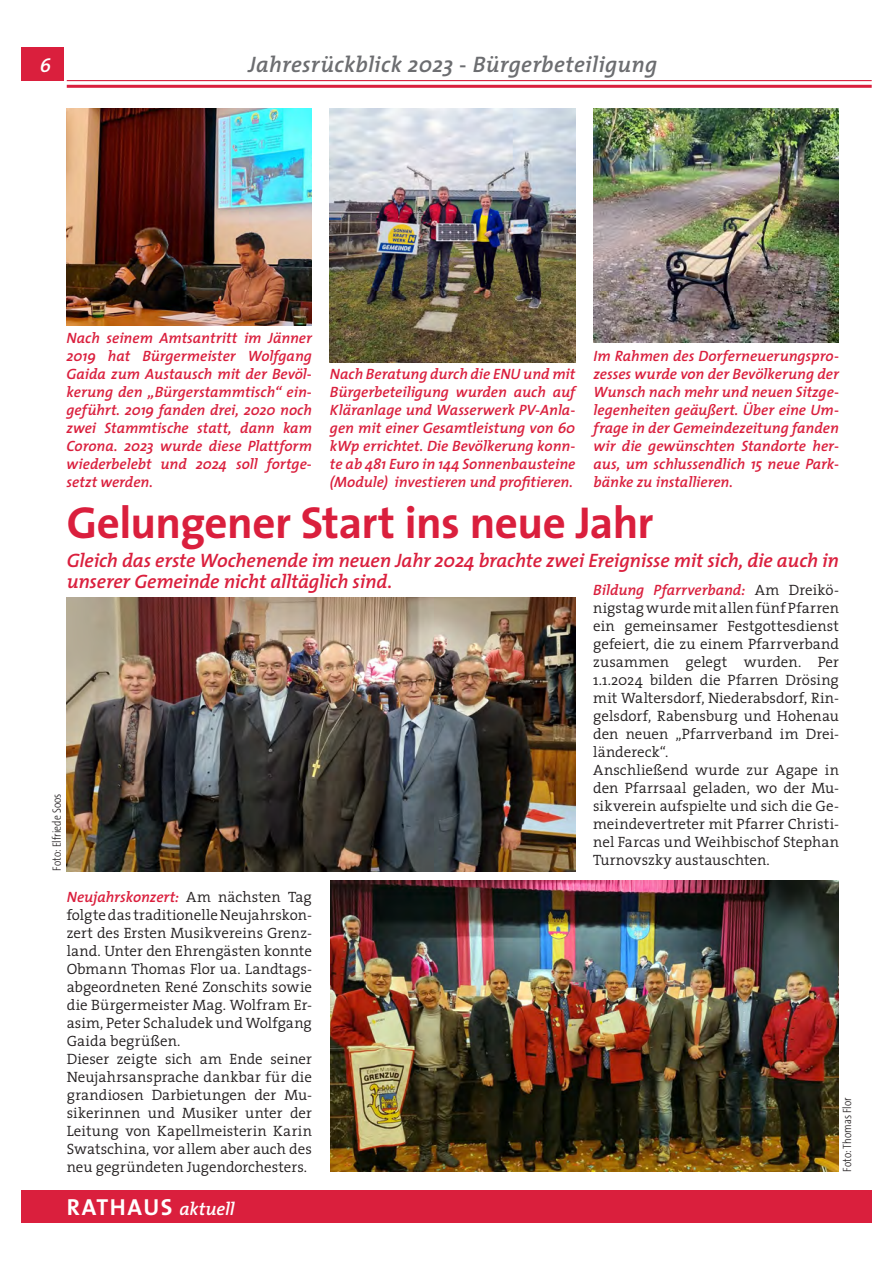
<style>
.page{position:relative;width:893px;height:1263px;background:#fff}
.page>*{position:absolute;margin:0;border:0;box-sizing:border-box;transform-origin:0 0}
.t1{font:45px "The Sans 7 Bold Plain";letter-spacing:-.015em;color:#da1f3d}
.t2{font:23.25px "The Sans 7 Bold Plain";letter-spacing:.07em;color:#fff}
.t3{font:italic 600 22.5px "The Mix 6";letter-spacing:.015em;color:#6c6d70}
.Zwischenüberschrift{font:italic 600 19.5px/21px "The Mix 6";letter-spacing:-.01em;color:#da1f3d}
.t4{font:italic 600 19.5px "The Mix 6";color:#fff}
.t5{font:300 15px/18px "The Serif 4";color:#231f20;text-align:justify}
.t6{font:italic 600 15px/18px "The Mix 6";color:#da1f3d;text-align:justify}
.t7{font:300 12px "The Sans Cd C3";letter-spacing:.005em;color:#231f20}
.s1{font-family:"The Mix 6";font-weight:600;font-style:italic;color:#da1f3d}
.s2{font-family:"The Mix 6";font-weight:600;font-style:italic;font-size:18.3px}
</style>
<div class="page">
<div style="left:21px;top:47px;width:43px;height:34px;background:#da1f3d"></div>
<hr style="left:67px;top:85px;width:805px;height:3px;background:#da1f3d">
<hr style="left:67px;top:80px;width:805px;height:1px;background:#da1f3d">
<div style="left:21px;top:1190px;width:851px;height:33px;background:#da1f3d"></div>
<img style="left:330px;top:108px;width:245px;height:254px">
<img style="left:67px;top:108px;width:245px;height:218px">
<img style="left:594px;top:108px;width:245px;height:235px">
<img style="left:67px;top:598px;width:508px;height:273px">
<img style="left:331px;top:881px;width:508px;height:291px">
<p class="t4" style="left:40px;top:49px;width:13px">6</p>
<p class="t3" style="left:248px;top:46px;width:410px">Jahresrückblick 2023 - Bürgerbeteiligung</p>
<p class="t6" style="left:67px;top:328px;width:247px">Nach seinem Amtsantritt im Jänner 2019 hat Bürgermeister Wolfgang Gaida zum Austausch mit der Bevöl&shy;kerung den „Bürgerstammtisch“ ein&shy;geführt. 2019 fanden drei, 2020 noch zwei Stammtische statt, dann kam Corona. 2023 wurde diese Plattform wiederbelebt und 2024 soll fortge&shy;setzt werden.</p>
<p class="t6" style="left:594px;top:346px;width:247px">Im Rahmen des Dorferneuerungspro&shy;zesses wurde von der Bevölkerung der Wunsch nach mehr und neuen Sitzge&shy;legenheiten geäußert. Über eine Um&shy;frage in der Gemeindezeitung fanden wir die gewünschten Standorte her&shy;aus, um schlussendlich 15 neue Park&shy;bänke zu installieren.</p>
<p class="t1" style="left:67px;top:485px;width:588px">Gelungener Start ins neue Jahr</p>
<p class="Zwischenüberschrift" style="left:67px;top:549px;width:774px">Gleich das erste Wochenende im neuen Jahr 2024 brachte zwei Ereignisse mit sich, die auch in unserer Gemeinde nicht alltäglich sind.</p>
<p class="t6" style="left:330px;top:364px;width:247px">Nach Beratung durch die ENU und mit Bürgerbeteiligung wurden auch auf Kläranlage und Wasserwerk PV-Anla&shy;gen mit einer Gesamtleistung von 60 kWp errichtet. Die Bevölkerung konn&shy;te ab 481 Euro in 144 Sonnenbausteine (Module) investieren und profitieren.</p>
<p class="t5" style="left:593px;top:580px;width:247px"><span class="s1">Bildung Pfarrverband:</span> Am Dreikö&shy;nigstag wurde mit allen fünf Pfarren ein gemeinsamer Festgottesdienst gefeiert, die zu einem Pfarrverband zusammen gelegt wurden. Per 1.1.2024 bilden die Pfarren Drösing mit Waltersdorf, Niederabsdorf, Rin&shy;gelsdorf, Rabensburg und Hohenau den neuen „Pfarrverband im Drei&shy;ländereck“.</p>
<p class="t5" style="left:593px;top:761px;width:247px">Anschließend wurde zur Agape in den Pfarrsaal geladen, wo der Mu&shy;sikverein aufspielte und sich die Ge&shy;meindevertreter mit Pfarrer Christi&shy;nel Farcas und Weihbischof Stephan Turnovszky austauschten.</p>
<p class="t7" style="left:51px;top:871px;width:79px;rotate:-90deg">Foto: Elfriede Soos</p>
<p class="t5" style="left:67px;top:887px;width:247px"><span class="s1">Neujahrskonzert:</span> Am nächsten Tag folgte das traditionelle Neujahrskon&shy;zert des Ersten Musikvereins Grenz&shy;land. Unter den Ehrengästen konnte Obmann Thomas Flor ua. Landtags&shy;abgeordneten René Zonschits sowie die Bürgermeister Mag. Wolfram Er&shy;asim, Peter Schaludek und Wolfgang Gaida begrüßen.</p>
<p class="t5" style="left:67px;top:1049px;width:247px">Dieser zeigte sich am Ende seiner Neujahrsansprache dankbar für die grandiosen Darbietungen der Mu&shy;sikerinnen und Musiker unter der Leitung von Kapellmeisterin Karin Swatschina, vor allem aber auch des neu gegründeten Jugendorchesters.</p>
<p class="t2" style="left:67px;top:1187px;width:169px">RATHAUS <span class="s2">aktuell</span></p>
<p class="t7" style="left:841px;top:1172px;width:76px;rotate:-90deg">Foto: Thomas Flor</p>
</div>
